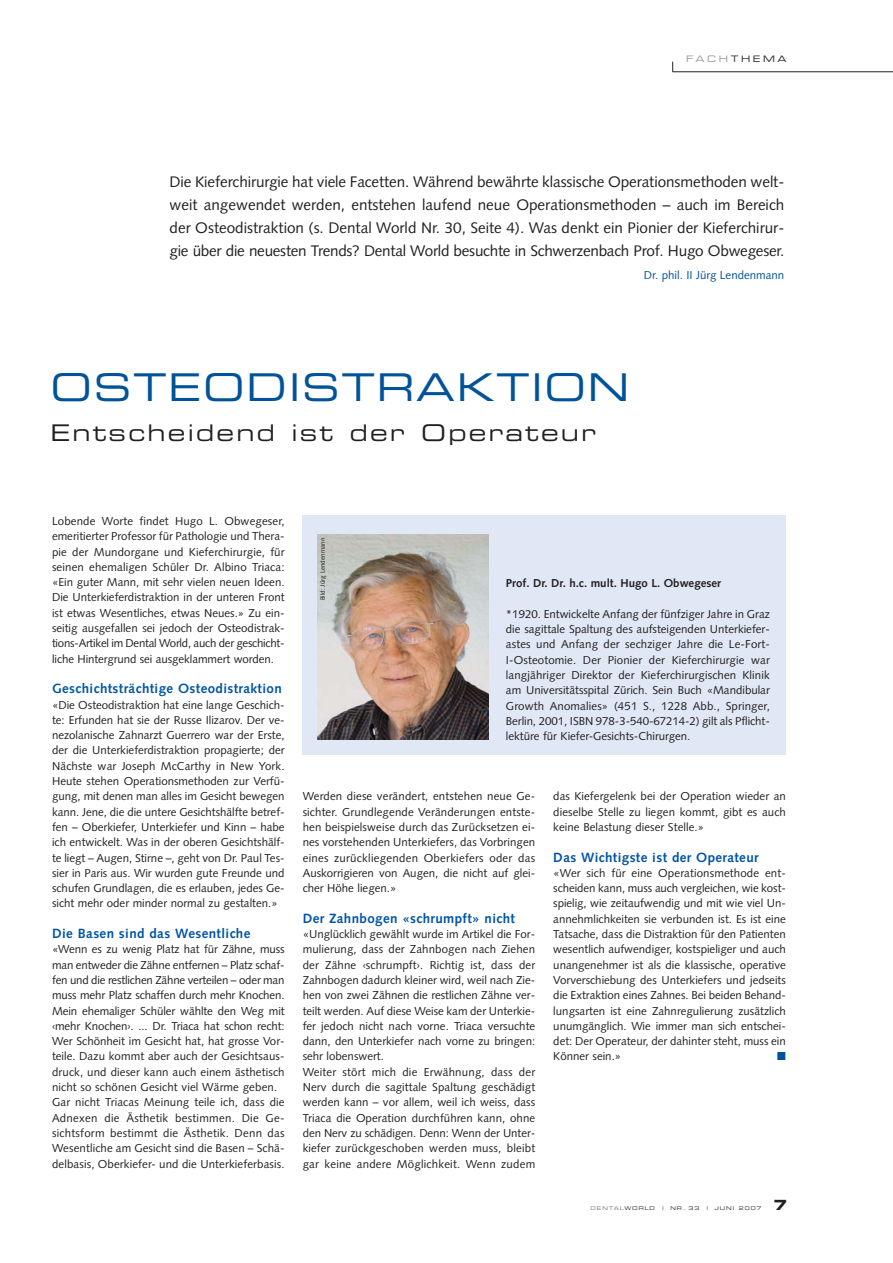
<style>
.page{position:relative;width:893px;height:1263px;background:#fff}
.page>*{position:absolute;margin:0;border:0;box-sizing:border-box;transform-origin:0 0}
.t1{font:38.25px "Eurostile Extended Two";letter-spacing:.05em;color:#00529b}
.t2{font:22.95px "Eurostile Extended Two";letter-spacing:.095em;color:#231f20}
.t3{font:15.3px/23px "Syntax";letter-spacing:-.015em;color:#231f20;text-align:justify}
.t4{font:14.1px "Eurostile Bold Extended Two";color:#231f20}
.t5{font:700 13.35px "Syntax";letter-spacing:.03em;color:#0054a6}
.t6{font:11.55px/15.3px "Syntax";color:#231f20;text-align:justify}
.t7{font:700 11.55px "Syntax";color:#231f20}
.t8{font:11.55px "Syntax";color:#00529b}
.t9{font:11.55px "Zapf Dingbats ITC";color:#00529b}
.t10{font:8.85px "Eurostile Extended Two";letter-spacing:.29em;color:#231f20}
.t11{font:6.3px "Syntax";color:#231f20}
.t12{font:5.1px "Eurostile Extended Two";letter-spacing:.195em;color:#231f20}
.t13{font:5.1px "Eurostile Extended Two";letter-spacing:.195em;color:#6c6e70}
.s1{color:#939598}
.s2{color:#231f20}
</style>
<div class="page">
<div style="left:303px;top:515px;width:483px;height:240px;background:#e0e7f5"></div>
<img style="left:317px;top:534px;width:172px;height:205px">
<hr style="left:673px;top:71px;width:220px;height:1px;background:#231f20">
<p class="t10" style="left:686px;top:55px;width:102px"><span class="s1">FACH</span>THEMA</p>
<p class="t3" style="left:169px;top:172px;width:616px">Die Kieferchirurgie hat viele Facetten. Während bewährte klassische Operationsmethoden welt&shy;weit angewendet werden, entstehen laufend neue Operationsmethoden – auch im Bereich der Osteodistraktion (s. Dental World Nr. 30, Seite 4). Was denkt ein Pionier der Kieferchirur&shy;gie über die neuesten Trends? Dental World besuchte in Schwerzenbach Prof. Hugo Obwegeser.</p>
<p class="t8" style="left:644px;top:270px;width:142px">Dr. phil. II Jürg Lendenmann</p>
<h1 class="t1" style="left:50px;top:373px;width:580px">OSTEODISTRAKTION</h1>
<h2 class="t2" style="left:50px;top:424px;width:547px">Entscheidend ist der Operateur</h2>
<p class="t6" style="left:52px;top:514px;width:234px">Lobende Worte findet Hugo L. Obwegeser, emeritierter Professor für Pathologie und Thera&shy;pie der Mundorgane und Kieferchirurgie, für seinen ehemaligen Schüler Dr. Albino Triaca: «Ein guter Mann, mit sehr vielen neuen Ideen.<br>Die Unterkieferdistraktion in der unteren Front ist etwas Wesentliches, etwas Neues.» Zu ein&shy;seitig ausgefallen sei jedoch der Osteodistrak&shy;tions-Artikel im Dental World, auch der geschicht&shy;liche Hintergrund sei ausgeklammert worden.</p>
<p class="t5" style="left:52px;top:683px;width:231px">Geschichtsträchtige Osteodistraktion</p>
<p class="t6" style="left:52px;top:698px;width:234px">«Die Osteodistraktion hat eine lange Geschich&shy;te: Erfunden hat sie der Russe Ilizarov. Der ve&shy;nezolanische Zahnarzt Guerrero war der Erste, der die Unterkieferdistraktion propagierte; der Nächste war Joseph McCarthy in New York.<br>Heute stehen Operationsmethoden zur Verfü&shy;gung, mit denen man alles im Gesicht bewegen kann. Jene, die die untere Gesichtshälfte betref&shy;fen – Oberkiefer, Unterkiefer und Kinn – habe ich entwickelt. Was in der oberen Gesichtshälf&shy;te liegt – Augen, Stirne –, geht von Dr. Paul Tes&shy;sier in Paris aus. Wir wurden gute Freunde und schufen Grundlagen, die es erlauben, jedes Ge&shy;sicht mehr oder minder normal zu gestalten.»</p>
<p class="t5" style="left:52px;top:928px;width:200px">Die Basen sind das Wesentliche</p>
<p class="t6" style="left:52px;top:943px;width:234px;text-align:left">«Wenn es zu wenig Platz hat für Zähne, muss man entweder die Zähne entfernen – Platz schaf&shy;fen und die restlichen Zähne verteilen – oder man muss mehr Platz schaffen durch mehr Knochen.<br>Mein ehemaliger Schüler wählte den Weg mit ‹mehr Knochen›. ... Dr. Triaca hat schon recht:<br>Wer Schönheit im Gesicht hat, hat grosse Vor&shy;teile. Dazu kommt aber auch der Gesichtsaus&shy;druck, und dieser kann auch einem ästhetisch nicht so schönen Gesicht viel Wärme geben.<br>Gar nicht Triacas Meinung teile ich, dass die Adnexen die Ästhetik bestimmen. Die Ge&shy;sichtsform bestimmt die Ästhetik. Denn das Wesentliche am Gesicht sind die Basen – Schä&shy;delbasis, Oberkiefer- und die Unterkieferbasis.</p>
<p class="t11" style="left:320px;top:600px;width:64px;rotate:-90deg">Bild: Jürg Lendenmann</p>
<p class="t7" style="left:506px;top:578px;width:217px">Prof. Dr. Dr. h.c. mult. Hugo L. Obwegeser</p>
<p class="t6" style="left:506px;top:607px;width:265px">*1920. Entwickelte Anfang der fünfziger Jahre in Graz die sagittale Spaltung des aufsteigenden Unterkiefer&shy;astes und Anfang der sechziger Jahre die Le-Fort-I-Osteotomie. Der Pionier der Kieferchirurgie war langjähriger Direktor der Kieferchirurgischen Klinik am Universitätsspital Zürich. Sein Buch «Mandibular Growth Anomalies» (451 S., 1228 Abb., Springer, Berlin, 2001, ISBN 978-3-540-67214-2) gilt als Pflicht&shy;lektüre für Kiefer-Gesichts-Chirurgen.</p>
<p class="t6" style="left:303px;top:790px;width:234px">Werden diese verändert, entstehen neue Ge&shy;sichter. Grundlegende Veränderungen entste&shy;hen beispielsweise durch das Zurücksetzen ei&shy;nes vorstehenden Unterkiefers, das Vorbringen eines zurückliegenden Oberkiefers oder das Auskorrigieren von Augen, die nicht auf glei&shy;cher Höhe liegen.»</p>
<p class="t5" style="left:303px;top:913px;width:214px">Der Zahnbogen «schrumpft» nicht</p>
<p class="t6" style="left:303px;top:927px;width:234px;text-align:left">«Unglücklich gewählt wurde im Artikel die For&shy;mulierung, dass der Zahnbogen nach Ziehen der Zähne ‹schrumpft›. Richtig ist, dass der Zahnbogen dadurch kleiner wird, weil nach Zie&shy;hen von zwei Zähnen die restlichen Zähne ver&shy;teilt werden. Auf diese Weise kam der Unterkie&shy;fer jedoch nicht nach vorne. Triaca versuchte dann, den Unterkiefer nach vorne zu bringen: sehr lobenswert.<br>Weiter stört mich die Erwähnung, dass der Nerv durch die sagittale Spaltung geschädigt werden kann – vor allem, weil ich weiss, dass Triaca die Operation durchführen kann, ohne den Nerv zu schädigen. Denn: Wenn der Unter&shy;kiefer zurückgeschoben werden muss, bleibt gar keine andere Möglichkeit. Wenn zudem</p>
<p class="t6" style="left:553px;top:790px;width:234px">das Kiefergelenk bei der Operation wieder an dieselbe Stelle zu liegen kommt, gibt es auch keine Belastung dieser Stelle.»</p>
<p class="t5" style="left:553px;top:852px;width:207px">Das Wichtigste ist der Operateur</p>
<p class="t6" style="left:553px;top:866px;width:234px">«Wer sich für eine Operationsmethode ent&shy;scheiden kann, muss auch vergleichen, wie kost&shy;spielig, wie zeitaufwendig und mit wie viel Un&shy;annehmlichkeiten sie verbunden ist. Es ist eine Tatsache, dass die Distraktion für den Patienten wesentlich aufwendiger, kostspieliger und auch unangenehmer ist als die klassische, operative Vorverschiebung des Unterkiefers und jedseits die Extraktion eines Zahnes. Bei beiden Behand&shy;lungsarten ist eine Zahnregulierung zusätzlich unumgänglich. Wie immer man sich entschei&shy;det: Der Operateur, der dahinter steht, muss ein Könner sein.»</p>
<p class="t9" style="left:777px;top:1052px;width:10px">■</p>
<p class="t13" style="left:590px;top:1206px;width:66px">DENTAL<span class="s2">WORLD</span></p>
<p class="t12" style="left:662px;top:1206px;width:3px">|</p>
<p class="t12" style="left:670px;top:1206px;width:31px">NR. 33</p>
<p class="t12" style="left:707px;top:1206px;width:3px">|</p>
<p class="t12" style="left:715px;top:1206px;width:48px">JUNI 2007</p>
<p class="t4" style="left:773px;top:1200px;width:15px">7</p>
</div>
